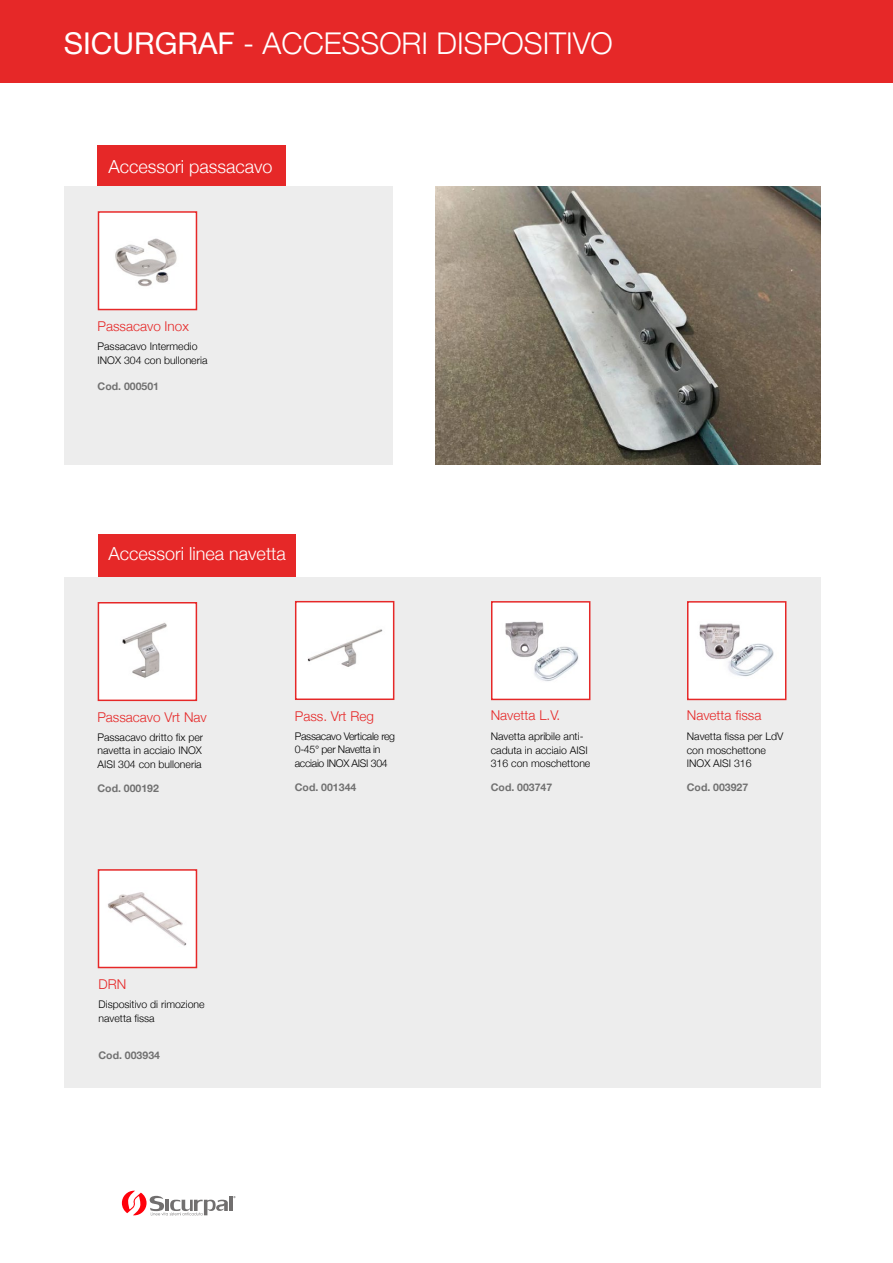
<style>
.page{position:relative;width:893px;height:1263px;background:#fff}
.page>*{position:absolute;margin:0;border:0;box-sizing:border-box;transform-origin:0 0}
.t1{font:300 30px "Helvetica Neue";color:#fff}
.t2{font:300 18px "Helvetica Neue";color:#fff}
.t3{font:300 13.5px "Helvetica Neue";color:#e62828}
.t4{font:300 10.5px/13.5px "Helvetica Neue";color:#000}
.t5{font:700 10.5px "Helvetica Neue";color:#717171}
.t6{font:300 10.5px/13.5px "Helvetica Neue";letter-spacing:-.03em;color:#000}
.s1{font-weight:400}
</style>
<div class="page">
<div style="left:98px;top:534px;width:197px;height:47px;background:#e62828"></div>
<div style="left:64px;top:577px;width:757px;height:510px;background:#ededed"></div>
<div style="left:98px;top:869px;width:99px;height:99px;background:#fff;border:2px solid #e62828"></div>
<div style="left:687px;top:601px;width:99px;height:99px;background:#fff;border:2px solid #e62828"></div>
<div style="left:298px;top:604px;width:93px;height:93px;background:#fff"></div>
<div style="left:295px;top:601px;width:99px;height:99px;border:2px solid #e62828"></div>
<div style="left:97px;top:145px;width:189px;height:46px;background:#e62828"></div>
<div style="left:64px;top:186px;width:328px;height:279px;background:#ededed"></div>
<img style="left:101px;top:214px;width:93px;height:93px">
<div style="left:98px;top:211px;width:99px;height:99px;border:2px solid #e62828"></div>
<div style="left:98px;top:602px;width:99px;height:99px;background:#fff;border:2px solid #e62828"></div>
<div style="left:0;top:0;width:893px;height:83px;background:#e62828"></div>
<img style="left:436px;top:186px;width:385px;height:279px">
<div style="left:491px;top:601px;width:99px;height:99px;background:#fff;border:2px solid #e62828"></div>
<img style="left:122px;top:622px;width:45px;height:56px">
<img style="left:505px;top:621px;width:74px;height:60px">
<img style="left:699px;top:623px;width:75px;height:54px">
<img style="left:107px;top:892px;width:80px;height:54px">
<svg style="left:122px;top:1191px;width:113px;height:24px"></svg>
<h1 class="t1" style="left:64px;top:19px;width:550px"><span class="s1">SICURGRAF</span> - ACCESSORI DISPOSITIVO</h1>
<h2 class="t2" style="left:108px;top:152px;width:166px">Accessori passacavo</h2>
<p class="t3" style="left:98px;top:315px;width:93px">Passacavo Inox</p>
<p class="t4" style="left:98px;top:339px;width:111px">Passacavo Intermedio<br>INOX 304 con bulloneria</p>
<p class="t5" style="left:98px;top:378px;width:63px">Cod. 000501</p>
<h2 class="t2" style="left:109px;top:539px;width:179px">Accessori linea navetta</h2>
<p class="t3" style="left:97px;top:706px;width:111px">Passacavo Vrt Nav</p>
<p class="t4" style="left:97px;top:730px;width:107px">Passacavo dritto fix per navetta in acciaio INOX<br>AISI 304 con bulloneria</p>
<p class="t5" style="left:97px;top:780px;width:63px">Cod. 000192</p>
<p class="t3" style="left:295px;top:705px;width:81px">Pass. Vrt Reg</p>
<p class="t6" style="left:295px;top:728px;width:102px">Passacavo Verticale reg<br>0-45° per Navetta in acciaio INOX AISI 304</p>
<p class="t5" style="left:295px;top:779px;width:63px">Cod. 001344</p>
<p class="t3" style="left:99px;top:973px;width:29px">DRN</p>
<p class="t4" style="left:99px;top:997px;width:108px">Dispositivo di rimozione navetta fissa</p>
<p class="t5" style="left:99px;top:1047px;width:63px">Cod. 003934</p>
<p class="t3" style="left:491px;top:705px;width:71px">Navetta L.V.</p>
<p class="t4" style="left:491px;top:729px;width:101px">Navetta apribile anti&shy;caduta in acciaio AISI<br>316 con moschettone</p>
<p class="t5" style="left:491px;top:779px;width:63px">Cod. 003747</p>
<p class="t3" style="left:687px;top:705px;width:76px">Navetta fissa</p>
<p class="t4" style="left:687px;top:729px;width:98px">Navetta fissa per LdV con moschettone<br>INOX AISI 316</p>
<p class="t5" style="left:687px;top:779px;width:63px">Cod. 003927</p>
</div>
